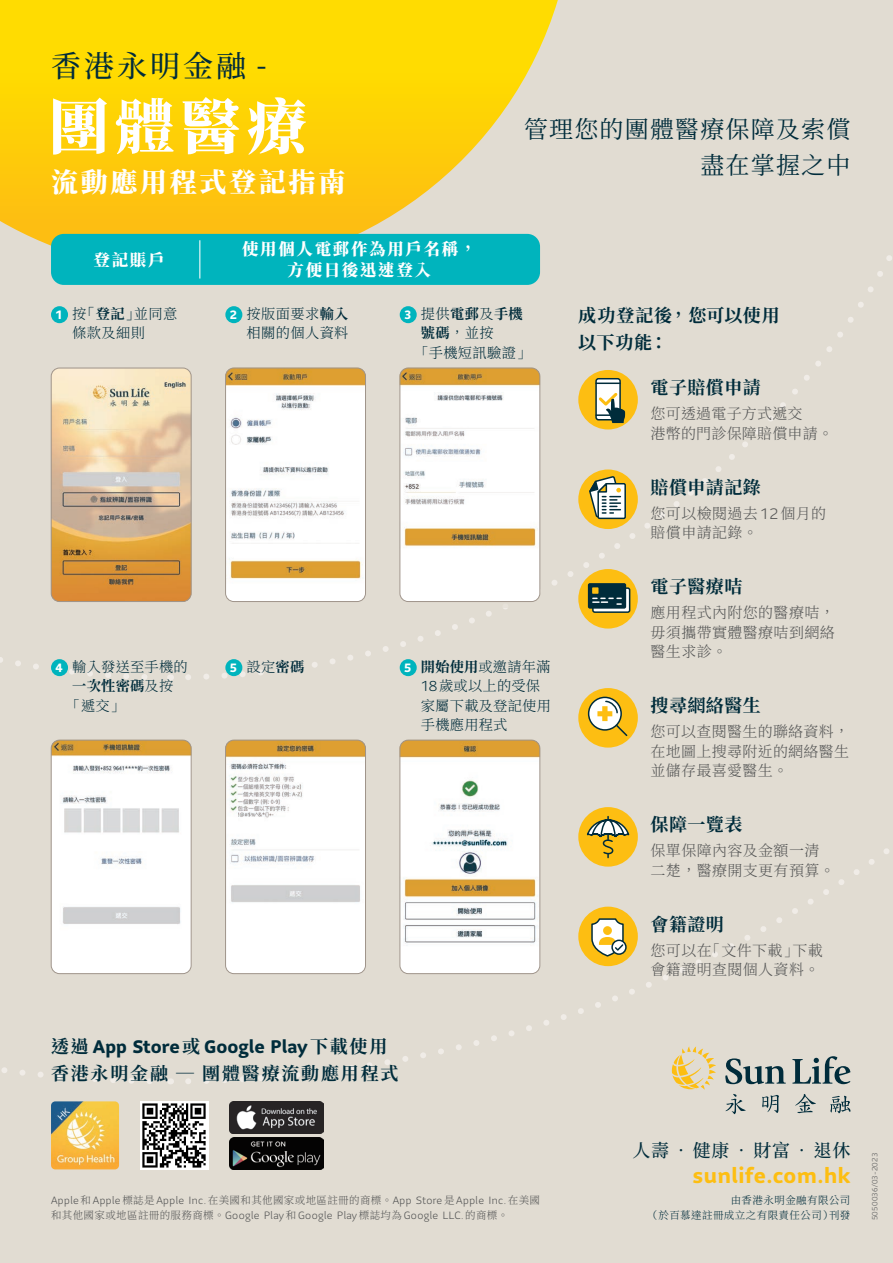
<style>
.page{position:relative;width:893px;height:1263px;background:#e1dcd2}
.page>*{position:absolute;margin:0;border:0;box-sizing:border-box;transform-origin:0 0}
.t1{font:900 60px "Noto Serif CJ Ktc";color:#fff}
.t2{font:500 30px "Noto Serif CJ Ktc";letter-spacing:.1em;color:#002c3b}
.t3{font:900 27px "Noto Serif CJ Ktc";letter-spacing:.1em;color:#fff}
.t4{font:24px "Noto Serif CJ Ktc";letter-spacing:.05em;color:#002c3b}
.t5{font:700 21px "Sun Life Sans";letter-spacing:.025em;color:#fdbe12}
.t6{font:700 18px "Noto Serif CJ Ktc";letter-spacing:.025em;color:#002c3b}
.t7{font:700 18px "Sun Life Sans";color:#002c3b}
.t8{font:700 18px "Noto Serif CJ Ktc";letter-spacing:.1em;color:#002c3b}
.t9{font:500 18px "Noto Serif CJ Ktc";letter-spacing:.035em;color:#002c3b}
.t10{font:900 16.5px "Noto Serif CJ Ktc";letter-spacing:.1em;color:#fff}
.t11{font:300 15px/19.5px "Noto Serif CJ Ktc";letter-spacing:.025em;color:#545555}
.t12{font:300 14.25px/18.9px "Noto Serif CJ Ktc";letter-spacing:.015em;color:#002c3b}
.t13{font:700 14.25px "Noto Serif CJ Ktc";letter-spacing:.015em;color:#002c3b}
.t14{font:700 12px "Sun Life Sans";color:#fff}
.t15{font:300 10.5px/15.3px "Sun Life Sans";letter-spacing:.04em;color:#545555}
.t16{font:300 10.5px "Noto Serif CJ Ktc";letter-spacing:.04em;color:#002c3b}
.t17{font:300 7.5px "Sun Life Sans";letter-spacing:.035em;color:#57585a}
.s1{font-weight:700}
.s2{font-weight:300}
.s3{font-family:"Sun Life Sans"}
.s4{font-family:"Noto Serif CJ Ktc"}
</style>
<div class="page">
<svg style="left:182px;top:255px;width:710px;height:425px"></svg>
<svg style="left:0;top:276px;width:167px;height:404px"></svg>
<svg style="left:0;top:0;width:558px;height:272px;background:#fad323"></svg>
<div style="left:51px;top:234px;width:489px;height:51px;background:#00b4bd;border-radius:13px"></div>
<div style="left:578px;top:370px;width:60px;height:59px;background:#fdbe12;border-radius:50%"></div>
<div style="left:596px;top:379px;width:24px;height:41px;background:#fff;border-radius:2px"></div>
<div style="left:595px;top:378px;width:26px;height:42px;border:2px solid #002c3b;border-radius:2px"></div>
<hr style="left:596px;top:382px;width:24px;height:2px;background:#002c3b">
<svg style="left:596px;top:390px;width:29px;height:33px"></svg>
<div style="left:578px;top:469px;width:60px;height:60px;background:#fdbe12;border-radius:50%"></div>
<svg style="left:588px;top:475px;width:39px;height:45px"></svg>
<div style="left:578px;top:569px;width:60px;height:59px;background:#fdbe12;border-radius:50%"></div>
<svg style="left:593px;top:588px;width:37px;height:24px"></svg>
<div style="left:592px;top:587px;width:38px;height:26px;border:2px solid #002c3b;border-radius:2px"></div>
<div style="left:588px;top:583px;width:38px;height:26px;background:#002c3b;border-radius:2px"></div>
<div style="left:592px;top:587px;width:6px;height:7px;background:#fdbe12"></div>
<svg style="left:593px;top:598px;width:28px;height:7px"></svg>
<div style="left:578px;top:688px;width:60px;height:60px;background:#fdbe12;border-radius:50%"></div>
<svg style="left:589px;top:697px;width:32px;height:33px"></svg>
<div style="left:588px;top:697px;width:34px;height:34px;border:2px solid #002c3b;border-radius:50%"></div>
<svg style="left:597px;top:700px;width:31px;height:37px"></svg>
<div style="left:578px;top:807px;width:60px;height:60px;background:#fdbe12;border-radius:50%"></div>
<hr style="left:607px;top:816px;width:2px;height:23px;background:#002c3b">
<svg style="left:585px;top:818px;width:46px;height:39px"></svg>
<div style="left:578px;top:907px;width:60px;height:59px;background:#fdbe12;border-radius:50%"></div>
<div style="left:611px;top:939px;width:16px;height:16px;border:2px solid #002c3b;border-radius:50%"></div>
<svg style="left:591px;top:918px;width:34px;height:39px"></svg>
<div style="left:51px;top:306px;width:17px;height:17px;background:#00b4bd;border-radius:50%"></div>
<div style="left:400px;top:306px;width:17px;height:17px;background:#00b4bd;border-radius:50%"></div>
<div style="left:225px;top:306px;width:17px;height:17px;background:#00b4bd;border-radius:50%"></div>
<div style="left:51px;top:659px;width:17px;height:17px;background:#00b4bd;border-radius:50%"></div>
<div style="left:225px;top:659px;width:17px;height:17px;background:#00b4bd;border-radius:50%"></div>
<div style="left:400px;top:659px;width:17px;height:17px;background:#00b4bd;border-radius:50%"></div>
<div style="left:57px;top:374px;width:140px;height:234px;background:#e1dcd2"></div>
<img style="left:51px;top:368px;width:140px;height:234px">
<div style="left:51px;top:368px;width:140px;height:234px;border:1px solid #9f948a;border-radius:8px"></div>
<div style="left:406px;top:374px;width:140px;height:234px;background:#e1dcd2"></div>
<img style="left:400px;top:368px;width:140px;height:234px">
<div style="left:400px;top:368px;width:140px;height:234px;border:1px solid #9f948a;border-radius:8px"></div>
<div style="left:231px;top:374px;width:141px;height:234px;background:#e1dcd2"></div>
<img style="left:225px;top:368px;width:141px;height:234px">
<div style="left:225px;top:368px;width:141px;height:234px;border:1px solid #9f948a;border-radius:8px"></div>
<img style="left:51px;top:740px;width:140px;height:234px">
<div style="left:51px;top:740px;width:140px;height:234px;border:1px solid #9f948a;border-radius:8px"></div>
<img style="left:226px;top:740px;width:139px;height:233px">
<div style="left:225px;top:740px;width:141px;height:234px;border:1px solid #9f948a;border-radius:8px"></div>
<img style="left:400px;top:740px;width:140px;height:234px">
<div style="left:400px;top:740px;width:140px;height:234px;border:1px solid #9f948a;border-radius:8px"></div>
<img style="left:230px;top:1101px;width:93px;height:33px">
<img style="left:230px;top:1138px;width:93px;height:31px">
<img style="left:140px;top:1101px;width:68px;height:68px">
<img style="left:51px;top:1101px;width:68px;height:68px">
<hr style="left:199px;top:240px;width:1px;height:39px;background:#fff">
<svg style="left:725px;top:1058px;width:61px;height:26px"></svg>
<svg style="left:792px;top:1056px;width:58px;height:28px"></svg>
<svg style="left:672px;top:1046px;width:44px;height:44px"></svg>
<svg style="left:725px;top:1094px;width:21px;height:20px"></svg>
<svg style="left:762px;top:1095px;width:17px;height:18px"></svg>
<svg style="left:795px;top:1094px;width:21px;height:19px"></svg>
<svg style="left:830px;top:1096px;width:20px;height:17px"></svg>
<p class="t2" style="left:51px;top:50px;width:217px">香港永明金融 -</p>
<p class="t1" style="left:49px;top:93px;width:259px">團體醫療</p>
<p class="t3" style="left:51px;top:167px;width:296px">流動應用程式登記指南</p>
<p class="t10" style="left:94px;top:250px;width:72px">登記賬戶</p>
<p class="t10" style="left:242px;top:240px;width:236px">使用個人電郵作為用戶名稱，</p>
<p class="t10" style="left:288px;top:261px;width:145px">方便日後迅速登入</p>
<p class="t4" style="left:524px;top:115px;width:328px">管理您的團體醫療保障及索償</p>
<p class="t4" style="left:700px;top:151px;width:151px">盡在掌握之中</p>
<p class="t14" style="left:230px;top:306px;width:9px">2</p>
<p class="t12" style="left:247px;top:305px;width:103px">按版面要求<span class="s1">輸入</span>相關的個人資料</p>
<p class="t14" style="left:56px;top:306px;width:9px">1</p>
<p class="t12" style="left:72px;top:305px;width:107px">按<span class="s1">「登記」</span>並同意條款及細則</p>
<p class="t14" style="left:404px;top:306px;width:9px">3</p>
<p class="t13" style="left:421px;top:306px;width:103px"><span class="s2">提供</span>電郵<span class="s2">及</span>手機</p>
<p class="t12" style="left:414px;top:324px;width:120px;line-height:19.5px;text-indent:7px"><span class="s1">號碼</span>，並按<br>「手機短訊驗證」</p>
<p class="t14" style="left:56px;top:659px;width:9px">4</p>
<p class="t12" style="left:72px;top:658px;width:117px">輸入發送至手機的</p>
<p class="t13" style="left:72px;top:678px;width:103px">一次性密碼<span class="s2">及按</span></p>
<p class="t12" style="left:65px;top:696px;width:62px">「遞交」</p>
<p class="t14" style="left:230px;top:659px;width:9px">5</p>
<p class="t12" style="left:247px;top:658px;width:59px">設定<span class="s1">密碼</span></p>
<p class="t14" style="left:404px;top:659px;width:9px">5</p>
<p class="t12" style="left:421px;top:658px;width:131px;line-height:18.5px"><span class="s1">開始使用</span>或邀請年滿<br><span class="s3">18</span>歲或以上的受保</p>
<p class="t12" style="left:421px;top:696px;width:131px;line-height:19.5px">家屬下載及登記使用手機應用程式</p>
<p class="t6" style="left:578px;top:305px;width:203px">成功登記後，您可以使用</p>
<p class="t6" style="left:578px;top:332px;width:91px">以下功能：</p>
<p class="t6" style="left:651px;top:378px;width:112px">電子賠償申請</p>
<p class="t11" style="left:651px;top:404px;width:184px">您可透過電子方式遞交<br>港幣的門診保障賠償申請。</p>
<p class="t6" style="left:651px;top:477px;width:112px">賠償申請記錄</p>
<p class="t11" style="left:651px;top:504px;width:177px">您可以檢閱過去<span class="s3">12</span>個月的</p>
<p class="t11" style="left:651px;top:523px;width:109px">賠償申請記錄。</p>
<p class="t6" style="left:651px;top:577px;width:93px">電子醫療咭</p>
<p class="t11" style="left:651px;top:603px;width:186px">應用程式內附您的醫療咭，</p>
<p class="t11" style="left:651px;top:623px;width:186px">毋須攜帶實體醫療咭到網絡</p>
<p class="t11" style="left:651px;top:642px;width:78px">醫生求診。</p>
<p class="t6" style="left:651px;top:696px;width:112px">搜尋網絡醫生</p>
<p class="t11" style="left:651px;top:722px;width:200px;text-align:justify">您可以查閱醫生的聯絡資料，在地圖上搜尋附近的網絡醫生並儲存最喜愛醫生。</p>
<p class="t6" style="left:651px;top:815px;width:93px">保障一覽表</p>
<p class="t11" style="left:651px;top:841px;width:170px">保單保障內容及金額一清</p>
<p class="t11" style="left:651px;top:861px;width:186px">二楚，醫療開支更有預算。</p>
<p class="t6" style="left:651px;top:914px;width:75px">會籍證明</p>
<p class="t11" style="left:651px;top:941px;width:174px">您可以在「文件下載」下載會籍證明查閱個人資料。</p>
<p class="t7" style="left:51px;top:1035px;width:338px"><span class="s4">透過</span> App Store<span class="s4">或</span> Google Play<span class="s4">下載使用</span></p>
<p class="t8" style="left:51px;top:1064px;width:349px">香港永明金融 — 團體醫療流動應用程式</p>
<p class="t15" style="left:51px;top:1192px;width:490px">Apple<span class="s4">和</span>Apple<span class="s4">標誌是</span>Apple Inc.<span class="s4">在美國和其他國家或地區註冊的商標。</span>App Store<span class="s4">是</span>Apple Inc.<span class="s4">在美國和其他國家或地區註冊的服務商標。</span>Google Play<span class="s4">和</span>Google Play<span class="s4">標誌均為</span>Google LLC.<span class="s4">的商標。</span></p>
<p class="t9" style="left:633px;top:1140px;width:219px">人壽‧健康‧財富‧退休</p>
<p class="t5" style="left:693px;top:1161px;width:159px">sunlife.com.hk</p>
<p class="t16" style="left:731px;top:1194px;width:121px">由香港永明金融有限公司</p>
<p class="t16" style="left:647px;top:1209px;width:205px">（於百慕達註冊成立之有限責任公司）刊發</p>
<p class="t17" style="left:870px;top:1220px;width:69px;rotate:-90deg">5050036/03-2023</p>
</div>
